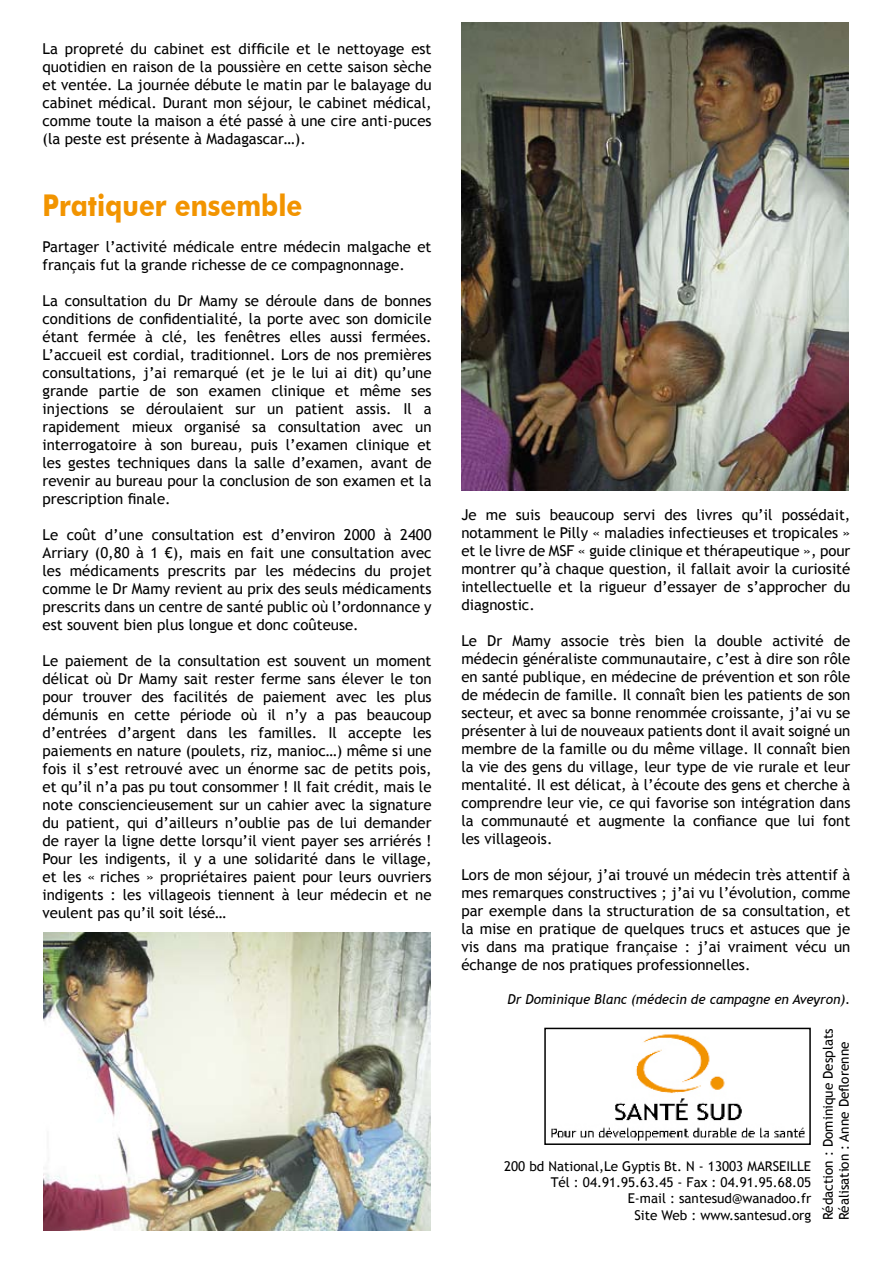
<style>
.page{position:relative;width:893px;height:1263px;background:#fff}
.page>*{position:absolute;margin:0;border:0;box-sizing:border-box;transform-origin:0 0}
.t1{font:700 30px "Futura BT";color:#f29400;scale:.87 1}
.t2{font:15px/18px "Trebuchet MS";color:#000;text-align:justify}
.t3{font:13.5px/16.2px "Trebuchet MS";color:#000}
.t4{font:italic 13.5px "Trebuchet MS";color:#000}
</style>
<div class="page">
<img style="left:551px;top:1034px;width:254px;height:107px">
<div style="left:544px;top:1028px;width:267px;height:117px;border:2px solid #000"></div>
<img style="left:461px;top:23px;width:387px;height:467px">
<img style="left:44px;top:933px;width:387px;height:297px">
<p class="t2" style="left:43px;top:39px;width:391px">La propreté du cabinet est difficile et le nettoyage est quotidien en raison de la poussière en cette saison sèche et ventée. La journée débute le matin par le balayage du cabinet médical. Durant mon séjour, le cabinet médical, comme toute la maison a été passé à une cire anti-puces (la peste est présente à Madagascar…).</p>
<h1 class="t1" style="left:43px;top:187px;width:300px">Pratiquer ensemble</h1>
<p class="t2" style="left:43px;top:237px;width:391px">Partager l’activité médicale entre médecin malgache et français fut la grande richesse de ce compagnonnage.</p>
<p class="t2" style="left:43px;top:291px;width:391px">La consultation du Dr Mamy se déroule dans de bonnes conditions de confidentialité, la porte avec son domicile étant fermée à clé, les fenêtres elles aussi fermées.<br>L’accueil est cordial, traditionnel. Lors de nos premières consultations, j’ai remarqué (et je le lui ai dit) qu’une grande partie de son examen clinique et même ses injections se déroulaient sur un patient assis. Il a rapidement mieux organisé sa consultation avec un interrogatoire à son bureau, puis l’examen clinique et les gestes techniques dans la salle d’examen, avant de revenir au bureau pour la conclusion de son examen et la prescription finale.</p>
<p class="t2" style="left:43px;top:525px;width:391px">Le coût d’une consultation est d’environ 2000 à 2400<br>Arriary (0,80 à 1 €), mais en fait une consultation avec les médicaments prescrits par les médecins du projet comme le Dr Mamy revient au prix des seuls médicaments prescrits dans un centre de santé public où l’ordonnance y est souvent bien plus longue et donc coûteuse.</p>
<p class="t2" style="left:43px;top:651px;width:391px">Le paiement de la consultation est souvent un moment délicat où Dr Mamy sait rester ferme sans élever le ton pour trouver des facilités de paiement avec les plus démunis en cette période où il n’y a pas beaucoup d’entrées d’argent dans les familles. Il accepte les paiements en nature (poulets, riz, manioc…) même si une fois il s’est retrouvé avec un énorme sac de petits pois, et qu’il n’a pas pu tout consommer ! Il fait crédit, mais le note consciencieusement sur un cahier avec la signature du patient, qui d’ailleurs n’oublie pas de lui demander de rayer la ligne dette lorsqu’il vient payer ses arriérés !<br>Pour les indigents, il y a une solidarité dans le village, et les « riches » propriétaires paient pour leurs ouvriers indigents : les villageois tiennent à leur médecin et ne veulent pas qu’il soit lésé…</p>
<p class="t2" style="left:461px;top:505px;width:391px">Je me suis beaucoup servi des livres qu’il possédait, notamment le Pilly « maladies infectieuses et tropicales » et le livre de MSF « guide clinique et thérapeutique », pour montrer qu’à chaque question, il fallait avoir la curiosité intellectuelle et la rigueur d’essayer de s’approcher du diagnostic.</p>
<p class="t2" style="left:461px;top:631px;width:391px">Le Dr Mamy associe très bien la double activité de médecin généraliste communautaire, c’est à dire son rôle en santé publique, en médecine de prévention et son rôle de médecin de famille. Il connaît bien les patients de son secteur, et avec sa bonne renommée croissante, j’ai vu se présenter à lui de nouveaux patients dont il avait soigné un membre de la famille ou du même village. Il connaît bien la vie des gens du village, leur type de vie rurale et leur mentalité. Il est délicat, à l’écoute des gens et cherche à comprendre leur vie, ce qui favorise son intégration dans la communauté et augmente la confiance que lui font les villageois.</p>
<p class="t2" style="left:461px;top:865px;width:391px">Lors de mon séjour, j’ai trouvé un médecin très attentif à mes remarques constructives ; j’ai vu l’évolution, comme par exemple dans la structuration de sa consultation, et la mise en pratique de quelques trucs et astuces que je vis dans ma pratique française : j’ai vraiment vécu un échange de nos pratiques professionnelles.</p>
<p class="t4" style="left:508px;top:991px;width:344px">Dr Dominique Blanc (médecin de campagne en Aveyron).</p>
<p class="t3" style="left:504px;top:1158px;width:309px;text-align:right">200 bd National,Le Gyptis Bt. N - 13003 MARSEILLE Tél : 04.91.95.63.45 - Fax : 04.91.95.68.05<br>E-mail : santesud@wanadoo.fr<br>Site Web : www.santesud.org</p>
<p class="t3" style="left:820px;top:1220px;width:194px;rotate:-90deg">Rédaction : Dominique Desplats<br>Réalisation : Anne Deflorenne</p>
</div>
